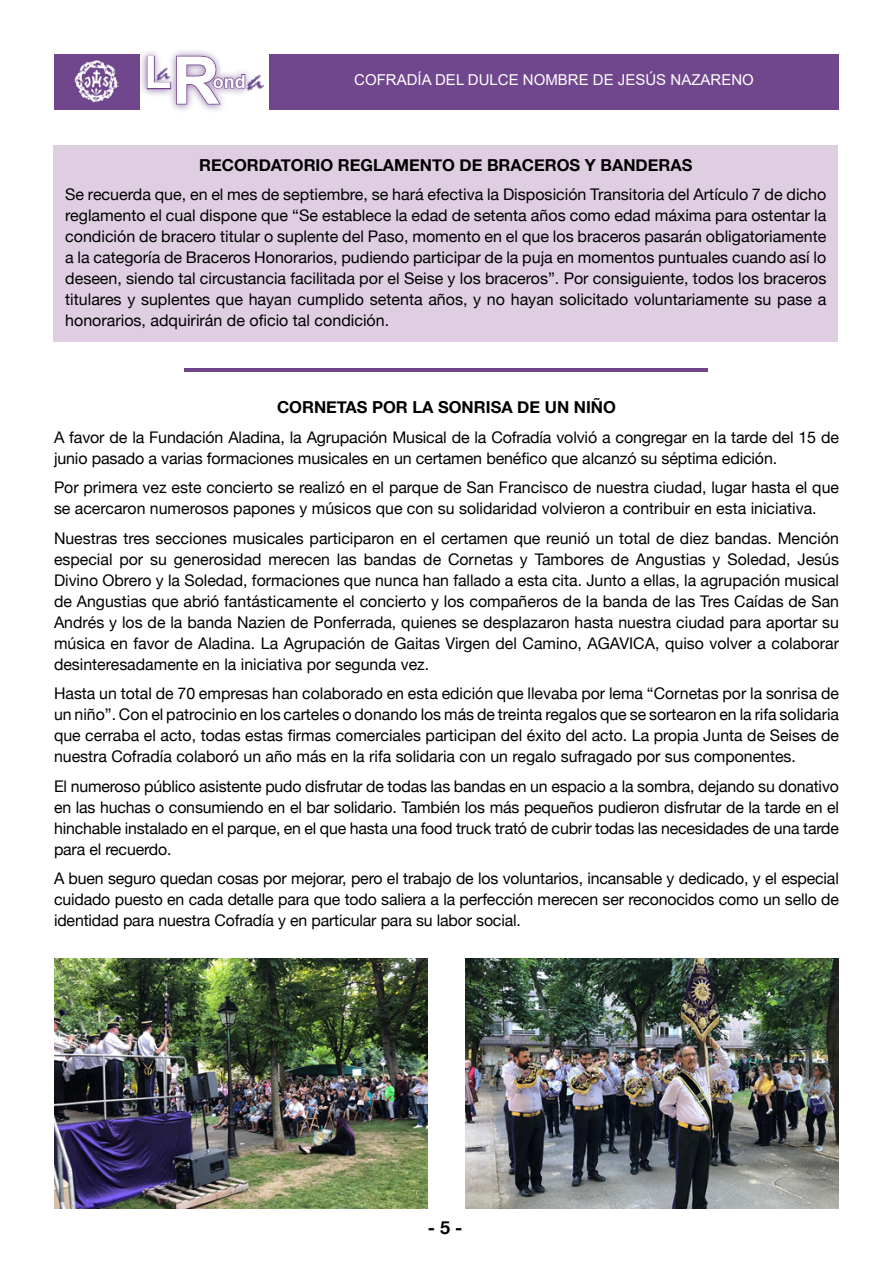
<style>
.page{position:relative;width:893px;height:1263px;background:#fff}
.page>*{position:absolute;margin:0;border:0;box-sizing:border-box;transform-origin:0 0}
.t1{font:700 45px "Arial";color:#fff}
.t2{font:700 18px "Arial";color:#fff}
.t3{font:700 18px "Helvetica Neue";color:#000}
.t4{font:700 16.5px "Helvetica Neue";color:#000}
.t5{font:16.05px/21px "Helvetica Neue";color:#000;text-align:justify}
.t6{font:15px "Arial";color:#fff}
.s1{font-size:66px}
</style>
<div class="page">
<div style="left:53px;top:146px;width:785px;height:196px;background:#dfcee2"></div>
<div style="left:269px;top:54px;width:570px;height:55px;background:#70468d"></div>
<div style="left:54px;top:54px;width:85px;height:55px;background:#70468d"></div>
<img style="left:74px;top:60px;width:45px;height:43px">
<hr style="left:185px;top:368px;width:523px;height:4px;background:#70458c">
<div style="left:139px;top:48px;width:40px;height:50px;background:#70458c;opacity:.75"></div>
<div style="left:168px;top:49px;width:60px;height:64px;background:#70458c;opacity:.75"></div>
<svg style="left:146px;top:55px;width:100px;height:51px"></svg>
<img style="left:246px;top:75px;width:18px;height:17px">
<img style="left:54px;top:959px;width:374px;height:250px">
<img style="left:465px;top:959px;width:374px;height:250px">
<h1 class="t1" style="left:144px;top:41px;width:77px">L<span class="s1">R</span></h1>
<p class="t2" style="left:213px;top:69px;width:34px">ond</p>
<p class="t6" style="left:354px;top:70px;width:401px">COFRADÍA DEL DULCE NOMBRE DE JESÚS NAZARENO</p>
<p class="t4" style="left:199px;top:155px;width:495px">RECORDATORIO REGLAMENTO DE BRACEROS Y BANDERAS</p>
<p class="t5" style="left:65px;top:184px;width:763px">Se recuerda que, en el mes de septiembre, se hará efectiva la Disposición Transitoria del Artículo 7 de dicho reglamento el cual dispone que “Se establece la edad de setenta años como edad máxima para ostentar la condición de bracero titular o suplente del Paso, momento en el que los braceros pasarán obligatoriamente a la categoría de Braceros Honorarios, pudiendo participar de la puja en momentos puntuales cuando así lo deseen, siendo tal circustancia facilitada por el Seise y los braceros”. Por consiguiente, todos los braceros titulares y suplentes que hayan cumplido setenta años, y no hayan solicitado voluntariamente su pase a honorarios, adquirirán de oficio tal condición.</p>
<p class="t4" style="left:277px;top:397px;width:340px">CORNETAS POR LA SONRISA DE UN NIÑO</p>
<p class="t5" style="left:54px;top:426px;width:787px">A favor de la Fundación Aladina, la Agrupación Musical de la Cofradía volvió a congregar en la tarde del 15 de junio pasado a varias formaciones musicales en un certamen benéfico que alcanzó su séptima edición.</p>
<p class="t5" style="left:54px;top:477px;width:786px">Por primera vez este concierto se realizó en el parque de San Francisco de nuestra ciudad, lugar hasta el que se acercaron numerosos papones y músicos que con su solidaridad volvieron a contribuir en esta iniciativa.</p>
<p class="t5" style="left:54px;top:527px;width:787px">Nuestras tres secciones musicales participaron en el certamen que reunió un total de diez bandas. Mención especial por su generosidad merecen las bandas de Cornetas y Tambores de Angustias y Soledad, Jesús Divino Obrero y la Soledad, formaciones que nunca han fallado a esta cita. Junto a ellas, la agrupación musical de Angustias que abrió fantásticamente el concierto y los compañeros de la banda de las Tres Caídas de San Andrés y los de la banda Nazien de Ponferrada, quienes se desplazaron hasta nuestra ciudad para aportar su música en favor de Aladina. La Agrupación de Gaitas Virgen del Camino, AGAVICA, quiso volver a colaborar desinteresadamente en la iniciativa por segunda vez.</p>
<p class="t5" style="left:54px;top:683px;width:786px">Hasta un total de 70 empresas han colaborado en esta edición que llevaba por lema “Cornetas por la sonrisa de un niño”. Con el patrocinio en los carteles o donando los más de treinta regalos que se sortearon en la rifa solidaria que cerraba el acto, todas estas firmas comerciales participan del éxito del acto. La propia Junta de Seises de nuestra Cofradía colaboró un año más en la rifa solidaria con un regalo sufragado por sus componentes.</p>
<p class="t5" style="left:54px;top:775px;width:786px">El numeroso público asistente pudo disfrutar de todas las bandas en un espacio a la sombra, dejando su donativo en las huchas o consumiendo en el bar solidario. También los más pequeños pudieron disfrutar de la tarde en el hinchable instalado en el parque, en el que hasta una food truck trató de cubrir todas las necesidades de una tarde para el recuerdo.</p>
<p class="t5" style="left:54px;top:868px;width:786px">A buen seguro quedan cosas por mejorar, pero el trabajo de los voluntarios, incansable y dedicado, y el especial cuidado puesto en cada detalle para que todo saliera a la perfección merecen ser reconocidos como un sello de identidad para nuestra Cofradía y en particular para su labor social.</p>
<p class="t3" style="left:428px;top:1217px;width:36px">- 5 -</p>
</div>
